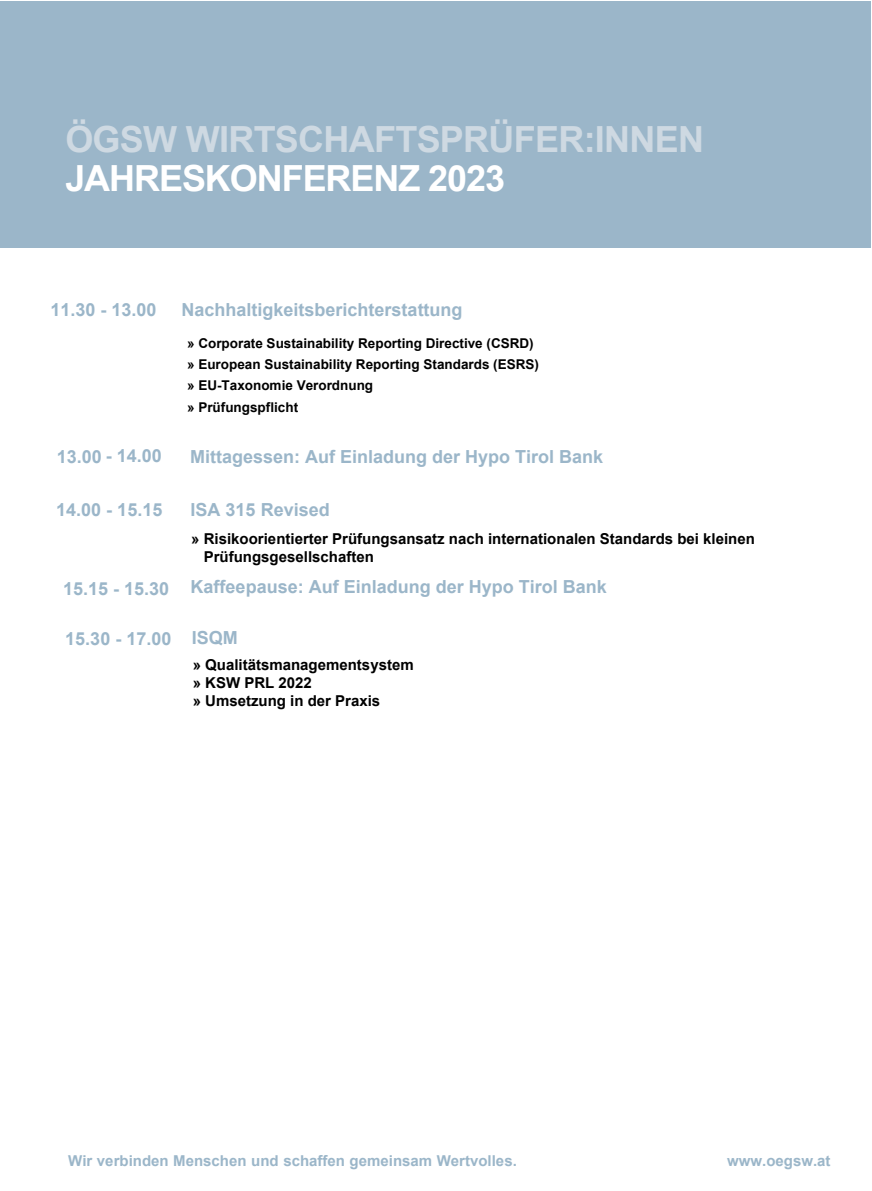
<style>
.page{position:relative;width:872px;height:1191px;background:#fff}
.page>*{position:absolute;margin:0;border:0;box-sizing:border-box;transform-origin:0 0}
.t1{font:700 36px "Arial";letter-spacing:-.02em;color:#ced9e2}
.t2{font:700 36px "Arial";letter-spacing:-.03em;color:#fff}
.t3{font:700 18px "Arial";color:#9bb6c9}
.t4{font:700 18px "Arial";color:#9bb6c9}
.t5{font:700 15px/18px "Arial";color:#000}
.t6{font:700 15px "Arial";color:#9bb6c9}
.t7{font:700 13.5px/21.1px "Arial";color:#000}
.s1{font-style:inherit}
</style>
<div class="page">
<div style="left:0;top:1px;width:871px;height:247px;background:#9bb6c9"></div>
<h1 class="t1" style="left:65px;top:114px;width:640px">ÖGSW WIRTSCHAFTSPRÜFER:INNEN</h1>
<h1 class="t2" style="left:65px;top:153px;width:441px">JAHRESKONFERENZ 2023</h1>
<p class="t3" style="left:50px;top:297px;width:108px">11.30 - 13.00</p>
<p class="t3" style="left:181px;top:297px;width:283px">Nachhaltigkeitsb<span class="s1">erichterstattung</span></p>
<p class="t7" style="left:187px;top:333px;width:353px">» Corporate Sustainability Reporting Directive (CSRD) » European Sustainability Reporting Standards (ESRS) » EU-Taxonomie Verordnung<br>» Prüfungspflicht</p>
<p class="t4" style="left:57px;top:443px;width:107px">13.00 - 14.00</p>
<p class="t3" style="left:190px;top:444px;width:415px">Mittagessen: Auf Einladung der Hypo Tirol Bank</p>
<p class="t4" style="left:56px;top:497px;width:108px">14.00 - 15.15</p>
<p class="t4" style="left:191px;top:497px;width:141px">ISA 315 Revised</p>
<p class="t5" style="left:204px;top:530px;width:552px;text-indent:-13px"><span class="s1">»</span> Risikoorientierter Prüfungsansatz nach internationalen Standards bei kleinen<br>Prüfungsgesellschaften</p>
<p class="t3" style="left:63px;top:574px;width:545px"><span class="s1">15.15 - 15.30</span> Kaffeepause: Auf Einladung der Hypo Tirol Bank</p>
<p class="t4" style="left:65px;top:626px;width:174px">15.30 - 17.00 ISQM</p>
<p class="t5" style="left:193px;top:656px;width:222px">» Qualitätsmanagementsystem » KSW PRL 2022<br>» Umsetzung in der Praxis</p>
<p class="t6" style="left:68px;top:1150px;width:450px">Wir verbinden Menschen und schaffen gemeinsam Wertvolles.</p>
<p class="t6" style="left:727px;top:1150px;width:105px">www.oegsw.at</p>
</div>
